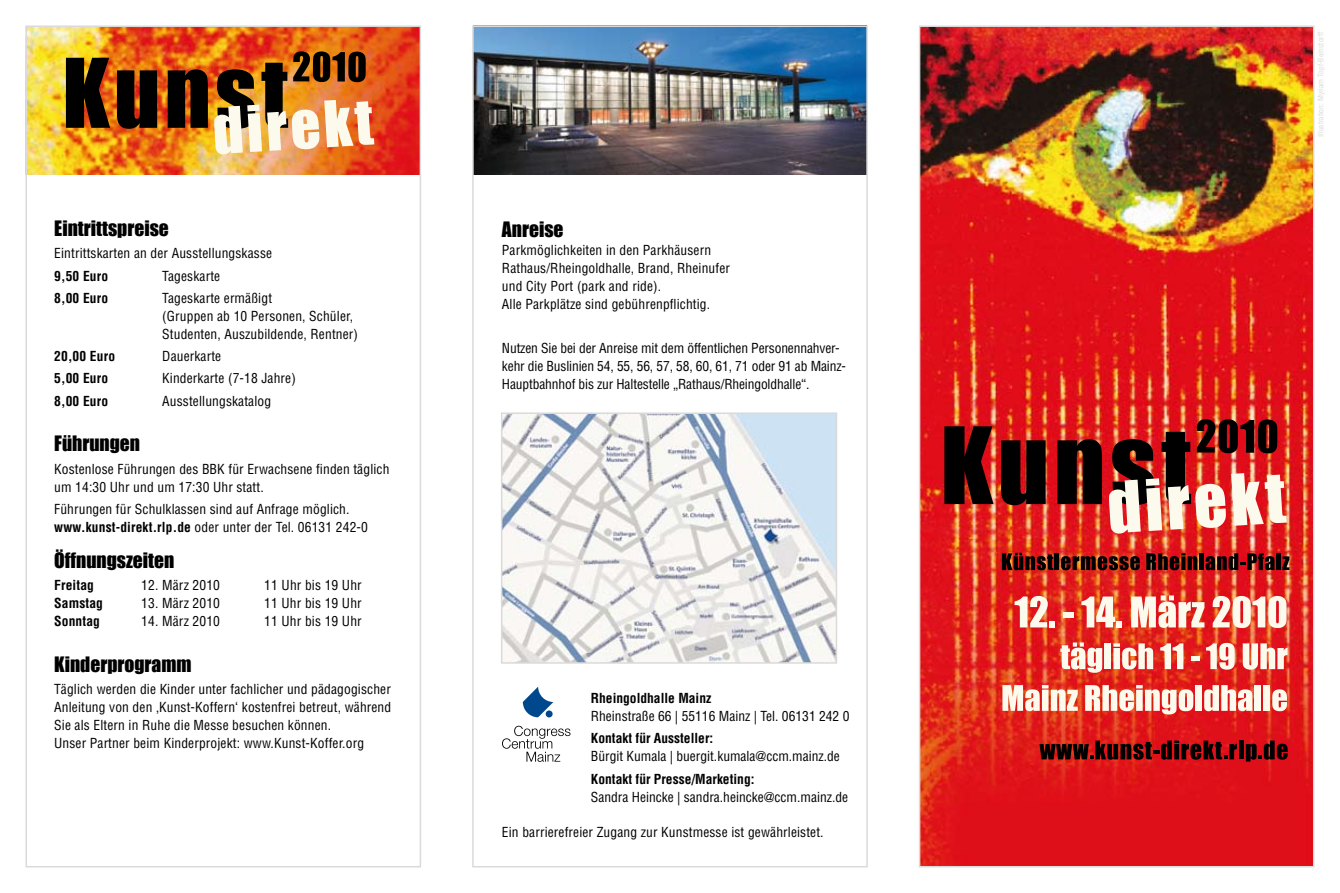
<style>
.page{position:relative;width:1340px;height:893px;background:#fff}
.page>*{position:absolute;margin:0;border:0;box-sizing:border-box;transform-origin:0 0}
.t1{font:19.5px "Impact";color:#000}
.t2{font:condensed 13.5px/18px "Helvetica LT Std";letter-spacing:.01em;color:#000}
.t3{font:condensed 13.5px/18px "Helvetica LT Std";letter-spacing:-.01em;color:#000}
.t4{font:700 condensed 13.5px "Helvetica LT Std";color:#000}
.t5{font:condensed 7.5px "Helvetica LT Std";color:#dbdad8}
.s1{font-weight:700}
</style>
<div class="page">
<img style="left:921px;top:29px;width:390px;height:835px">
<div style="left:918px;top:26px;width:396px;height:841px;border:2px solid #dbdad8"></div>
<svg style="left:944px;top:426px;width:49px;height:78px;background:#2e0908"></svg>
<svg style="left:1001px;top:440px;width:44px;height:65px;background:#1e0303"></svg>
<svg style="left:1057px;top:439px;width:45px;height:65px;background:#210d08"></svg>
<img style="left:1108px;top:419px;width:178px;height:115px">
<svg style="left:1001px;top:553px;width:52px;height:17px"></svg>
<div style="left:1054px;top:553px;width:5px;height:17px;background:#000"></div>
<svg style="left:1061px;top:556px;width:78px;height:14px"></svg>
<svg style="left:1146px;top:553px;width:51px;height:17px"></svg>
<hr style="left:1199px;top:553px;width:4px;height:17px;background:#000">
<svg style="left:1205px;top:553px;width:69px;height:17px"></svg>
<hr style="left:1276px;top:553px;width:4px;height:17px;background:#000">
<svg style="left:1282px;top:556px;width:7px;height:14px"></svg>
<svg style="left:1002px;top:685px;width:75px;height:26px;background:#f3b9a9"></svg>
<svg style="left:1085px;top:685px;width:108px;height:29px;background:#f1a598"></svg>
<div style="left:1195px;top:685px;width:7px;height:26px;background:#fcfaec"></div>
<svg style="left:1204px;top:685px;width:48px;height:26px"></svg>
<div style="left:1254px;top:685px;width:7px;height:26px;background:#fcfaec"></div>
<div style="left:1263px;top:685px;width:7px;height:26px;background:#fcfaec"></div>
<svg style="left:1272px;top:689px;width:14px;height:22px"></svg>
<svg style="left:1060px;top:642px;width:42px;height:31px"></svg>
<div style="left:1104px;top:643px;width:7px;height:26px;background:#fcfaec"></div>
<svg style="left:1113px;top:643px;width:40px;height:26px"></svg>
<svg style="left:1160px;top:643px;width:23px;height:26px"></svg>
<div style="left:1191px;top:656px;width:8px;height:5px;background:#fcfaec"></div>
<svg style="left:1205px;top:643px;width:29px;height:27px"></svg>
<svg style="left:1242px;top:643px;width:45px;height:27px"></svg>
<svg style="left:1014px;top:596px;width:41px;height:31px"></svg>
<div style="left:1063px;top:612px;width:10px;height:5px;background:#fcfaec"></div>
<svg style="left:1081px;top:596px;width:40px;height:31px"></svg>
<svg style="left:1131px;top:595px;width:73px;height:33px;background:#f2b2a4"></svg>
<svg style="left:1212px;top:596px;width:74px;height:32px;background:#f3b6a6"></svg>
<svg style="left:1039px;top:740px;width:197px;height:20px;background:#680c0b"></svg>
<div style="left:1238px;top:740px;width:5px;height:19px;background:#000"></div>
<svg style="left:1245px;top:740px;width:42px;height:22px"></svg>
<img style="left:29px;top:29px;width:389px;height:145px">
<svg style="left:66px;top:58px;width:44px;height:70px;background:#2f1604"></svg>
<svg style="left:117px;top:70px;width:40px;height:59px;background:#200d02"></svg>
<svg style="left:168px;top:69px;width:40px;height:59px;background:#210d02"></svg>
<img style="left:214px;top:51px;width:160px;height:103px">
<img style="left:504px;top:415px;width:330px;height:246px">
<div style="left:501px;top:412px;width:336px;height:252px;border:2px solid #dbdad8"></div>
<img style="left:475px;top:29px;width:389px;height:145px">
<hr style="left:495px;top:690px;width:1px;height:74px;background:#00488e">
<hr style="left:588px;top:690px;width:1px;height:74px;background:#00488e">
<svg style="left:502px;top:726px;width:68px;height:36px"></svg>
<svg style="left:523px;top:687px;width:30px;height:30px"></svg>
<div style="left:545px;top:710px;width:7px;height:7px;background:#00488e;border-radius:50%"></div>
<div style="left:472px;top:26px;width:395px;height:841px;border:2px solid #dbdad8"></div>
<div style="left:26px;top:26px;width:395px;height:841px;border:2px solid #dbdad8"></div>
<h1 class="t1" style="left:54px;top:213px;width:116px">Eintrittspreise</h1>
<p class="t2" style="left:54px;top:244px;width:219px">Eintrittskarten an der Ausstellungskasse</p>
<p class="t4" style="left:54px;top:267px;width:55px">9,50 Euro</p>
<p class="t2" style="left:162px;top:267px;width:59px">Tageskarte</p>
<p class="t4" style="left:54px;top:290px;width:55px">8,00 Euro</p>
<p class="t2" style="left:162px;top:289px;width:197px">Tageskarte ermäßigt<br>(Gruppen ab 10 Personen, Schüler,<br>Studenten, Auszubildende, Rentner)</p>
<p class="t4" style="left:54px;top:348px;width:62px">20,00 Euro</p>
<p class="t2" style="left:162px;top:347px;width:60px">Dauerkarte</p>
<p class="t4" style="left:54px;top:370px;width:55px">5,00 Euro</p>
<p class="t2" style="left:162px;top:369px;width:135px">Kinderkarte (7-18 Jahre)</p>
<p class="t4" style="left:54px;top:392px;width:55px">8,00 Euro</p>
<p class="t2" style="left:162px;top:392px;width:110px">Ausstellungskatalog</p>
<h1 class="t1" style="left:54px;top:429px;width:87px">Führungen</h1>
<p class="t2" style="left:54px;top:460px;width:337px">Kostenlose Führungen des BBK für Erwachsene finden täglich um 14:30 Uhr und um 17:30 Uhr statt.</p>
<p class="t2" style="left:54px;top:500px;width:315px">Führungen für Schulklassen sind auf Anfrage möglich. <span class="s1">www.kunst-direkt.rlp.de</span> oder unter der Tel. 06131 242-0</p>
<h1 class="t1" style="left:54px;top:545px;width:122px">Öffnungszeiten</h1>
<p class="t4" style="left:54px;top:577px;width:41px">Freitag</p>
<p class="t2" style="left:141px;top:576px;width:80px">12. März 2010</p>
<p class="t2" style="left:264px;top:576px;width:99px">11 Uhr bis 19 Uhr</p>
<p class="t4" style="left:54px;top:595px;width:50px">Samstag</p>
<p class="t2" style="left:141px;top:594px;width:80px">13. März 2010</p>
<p class="t2" style="left:264px;top:594px;width:99px">11 Uhr bis 19 Uhr</p>
<p class="t4" style="left:54px;top:613px;width:47px">Sonntag</p>
<p class="t2" style="left:141px;top:612px;width:80px">14. März 2010</p>
<p class="t2" style="left:264px;top:612px;width:99px">11 Uhr bis 19 Uhr</p>
<h1 class="t1" style="left:54px;top:649px;width:139px">Kinderprogramm</h1>
<p class="t2" style="left:54px;top:680px;width:338px">Täglich werden die Kinder unter fachlicher und pädagogischer Anleitung von den ‚Kunst-Koffern‘ kostenfrei betreut, während Sie als Eltern in Ruhe die Messe besuchen können.<br>Unser Partner beim Kinderprojekt: www.Kunst-Koffer.org</p>
<h1 class="t1" style="left:502px;top:214px;width:63px">Anreise</h1>
<p class="t2" style="left:502px;top:241px;width:229px">Parkmöglichkeiten in den Parkhäusern Rathaus/Rheingoldhalle, Brand, Rheinufer und City Port (park and ride).<br>Alle Parkplätze sind gebührenpflichtig.</p>
<p class="t3" style="left:502px;top:339px;width:345px">Nutzen Sie bei der Anreise mit dem öffentlichen Personennahver&shy;kehr die Buslinien 54, 55, 56, 57, 58, 60, 61, 71 oder 91 ab Mainz-<br>Hauptbahnhof bis zur Haltestelle „Rathaus/Rheingoldhalle“.</p>
<p class="t4" style="left:591px;top:690px;width:122px">Rheingoldhalle Mainz</p>
<p class="t2" style="left:591px;top:707px;width:260px">Rheinstraße 66 | 55116 Mainz | Tel. 06131 242 0</p>
<p class="t4" style="left:591px;top:730px;width:124px">Kontakt für Aussteller:</p>
<p class="t2" style="left:591px;top:747px;width:250px">Bürgit Kumala | buergit.kumala@ccm.mainz.de</p>
<p class="t4" style="left:591px;top:770px;width:165px">Kontakt für Presse/Marketing:</p>
<p class="t2" style="left:591px;top:788px;width:259px">Sandra Heincke | sandra.heincke@ccm.mainz.de</p>
<p class="t2" style="left:502px;top:823px;width:323px">Ein barrierefreier Zugang zur Kunstmesse ist gewährleistet.</p>
<p class="t5" style="left:1315px;top:137px;width:106px;rotate:-90deg">Illustration: Myriam Topf-Bernstorff</p>
</div>
